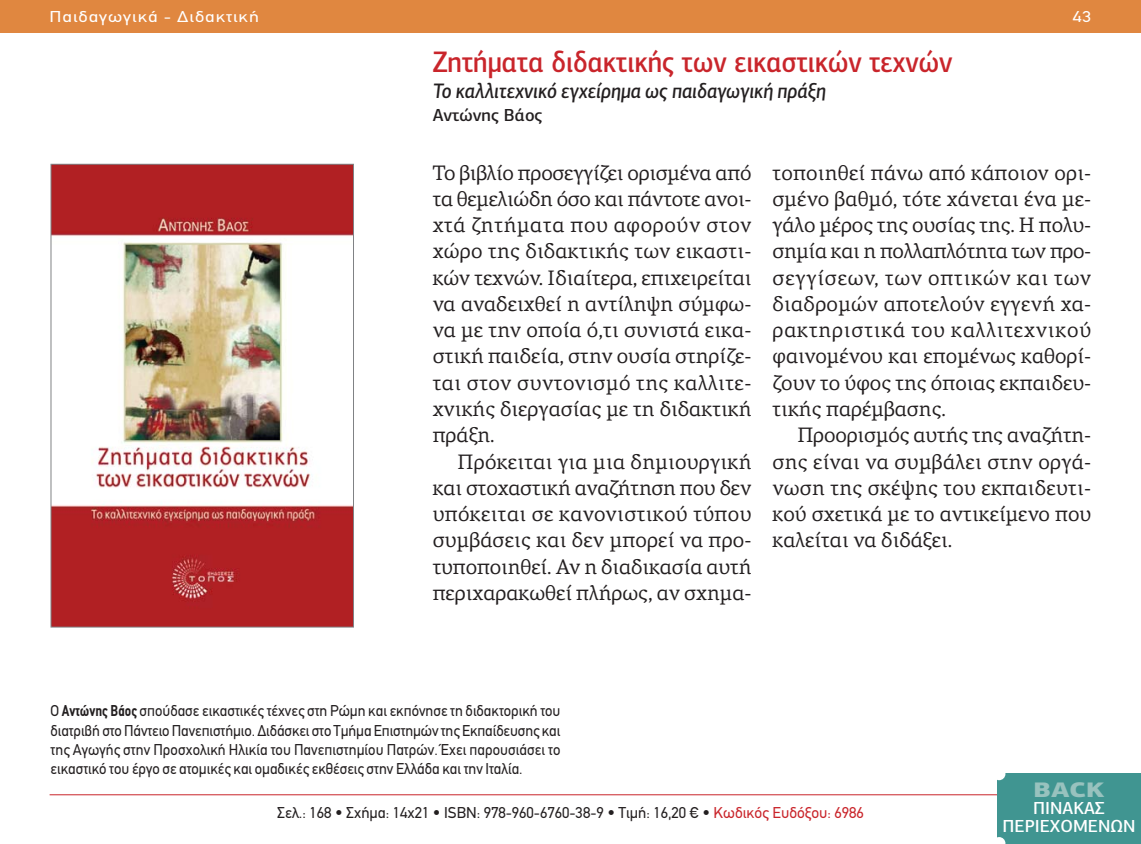
<style>
.page{position:relative;width:1141px;height:844px;background:#fff}
.page>*{position:absolute;margin:0;border:0;box-sizing:border-box;transform-origin:0 0}
.t1{font:500 29.75px "PF Agora Sans Pro";color:#c9252b;scale:.9 1}
.t2{font:21px/26.2px "PF Agora Serif Pro";color:#231f20;text-align:justify}
.t3{font:italic 500 21px "PF Agora Sans Pro";color:#231f20;scale:.9 1}
.t4{font:900 21px "PF Agora Sans Pro";color:#98c2be;scale:1.2 1}
.t5{font:500 17.5px/17.5px "PF Agora Sans Pro";color:#fff;text-align:center}
.t6{font:500 17.5px "PF Agora Sans Pro";color:#231f20}
.t7{font:15.75px/19.2px "PF Din Text";color:#231f20;text-align:justify;scale:.95 1}
.t8{font:15.75px "PF Din Text";color:#231f20}
.t9{font:15.75px "PF Din Text";letter-spacing:.05em;color:#fff;scale:1.2 1}
.s1{font-family:"PF Din Text Condensed";font-weight:700}
.s2{color:#c9252b}
</style>
<div class="page">
<img style="left:53px;top:166px;width:299px;height:459px">
<div style="left:51px;top:164px;width:303px;height:463px;border:1px solid #808285"></div>
<hr style="left:50px;top:794px;width:1041px;height:1px;background:#c9252b">
<div style="left:0;top:0;width:1141px;height:32px;background:#e08740"></div>
<div style="left:997px;top:772px;width:144px;height:71px;background:#409591"></div>
<div style="left:993px;top:767px;width:12px;height:13px;background:#fff;border-radius:50%"></div>
<svg style="left:997px;top:837px;width:8px;height:6px"></svg>
<p class="t9" style="left:50px;top:11px;width:176px">Παιδαγωγικά - Διδακτική</p>
<p class="t9" style="left:1073px;top:11px;width:17px">43</p>
<h1 class="t1" style="left:433px;top:51px;width:579px">Ζητήματα διδακτικής των εικαστικών τεχνών</h1>
<p class="t3" style="left:433px;top:79px;width:439px">Το καλλιτεχνικό εγχείρημα ως παιδαγωγική πράξη</p>
<p class="t6" style="left:433px;top:108px;width:111px">Aντώνης Βάος</p>
<p class="t2" style="left:433px;top:161px;width:320px">Το βιβλίο προσεγγίζει ορισμένα από τα θεμελιώδη όσο και πάντοτε ανοι&shy;χτά ζητήματα που αφορούν στον χώρο της διδακτικής των εικαστι&shy;κών τεχνών. Ιδιαίτερα, επιχειρείται να αναδειχθεί η αντίληψη σύμφω&shy;να με την οποία ό,τι συνιστά εικα&shy;στική παιδεία, στην ουσία στηρίζε&shy;ται στον συντονισμό της καλλιτε&shy;χνικής διεργασίας με τη διδακτική πράξη.</p>
<p class="t2" style="left:433px;top:450px;width:320px;text-indent:25px">Πρόκειται για μια δημιουργική και στοχαστική αναζήτηση που δεν υπόκειται σε κανονιστικού τύπου συμβάσεις και δεν μπορεί να προ&shy;τυποποιηθεί. Αν η διαδικασία αυτή περιχαρακωθεί πλήρως, αν σχημα-</p>
<p class="t2" style="left:772px;top:161px;width:320px">τοποιηθεί πάνω από κάποιον ορι&shy;σμένο βαθμό, τότε χάνεται ένα με&shy;γάλο μέρος της ουσίας της. Η πολυ&shy;σημία και η πολλαπλότητα των προ&shy;σεγγίσεων, των οπτικών και των διαδρομών αποτελούν εγγενή χα&shy;ρακτηριστικά του καλλιτεχνικού φαινομένου και επομένως καθορί&shy;ζουν το ύφος της όποιας εκπαιδευ&shy;τικής παρέμβασης.</p>
<p class="t2" style="left:772px;top:424px;width:320px;text-indent:25px">Προορισμός αυτής της αναζήτη&shy;σης είναι να συμβάλει στην οργά&shy;νωση της σκέψης του εκπαιδευτι&shy;κού σχετικά με το αντικείμενο που καλείται να διδάξει.</p>
<p class="t7" style="left:51px;top:702px;width:538px">Ο <span class="s1">Αντώνης Βάος</span> σπούδασε εικαστικές τέχνες στη Ρώμη και εκπόνησε τη διδακτορική του διατριβή στο Πάντειο Πανεπιστήμιο. Διδάσκει στο Τμήμα Επιστημών της Εκπαίδευσης και της Αγωγής στην Προσχολική Ηλικία του Πανεπιστημίου Πατρών. Έχει παρουσιάσει το εικαστικό του έργο σε ατομικές και ομαδικές εκθέσεις στην Ελλάδα και την Ιταλία.</p>
<p class="t8" style="left:277px;top:806px;width:588px">Σελ.: 168 • Σχήμα: 14x21 • ISBN: 978-960-6760-38-9 • Τιμή: 16,20 € • <span class="s2">Κωδικός Ευδόξου: 6986</span></p>
<p class="t4" style="left:1034px;top:777px;width:61px">BACK</p>
<p class="t5" style="left:1003px;top:801px;width:134px">ΠΙΝΑΚΑΣ<br>ΠΕΡΙΕΧΟΜΕΝΩΝ</p>
</div>
